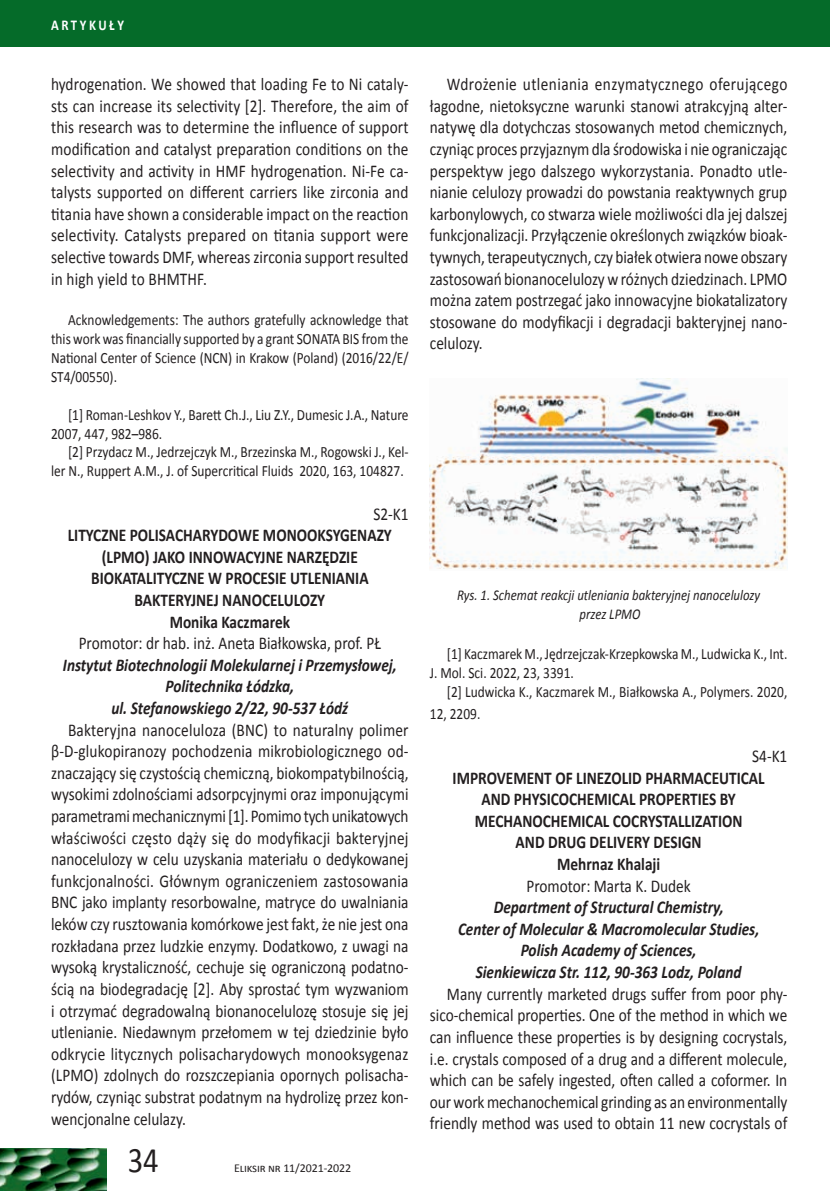
<style>
.page{position:relative;width:830px;height:1191px;background:#fff}
.page>*{position:absolute;margin:0;border:0;box-sizing:border-box;transform-origin:0 0}
.t1{font:36px "Calibri";color:#231f20;scale:.85 1}
.t2{font:18px/21.6px "Calibri";color:#231f20;text-align:justify;scale:.85 1}
.t3{font:700 18px/21.6px "Calibri";color:#231f20;text-align:center;scale:.85 1}
.t4{font:italic 700 18px/21.6px "Calibri";color:#231f20;text-align:center;scale:.85 1}
.t5{font:15.75px/18.9px "Calibri";color:#231f20;scale:.85 1}
.t6{font:italic 15px/18.8px "Calibri";color:#231f20;text-align:center;scale:.85 1}
.t7{font:700 15px "Calibri";letter-spacing:.2em;color:#fff;scale:.85 1}
.t8{font:12px "Calibri";letter-spacing:-.01em;color:#231f20}
</style>
<div class="page">
<div style="left:0;top:0;width:829px;height:47px;background:#056b29"></div>
<img style="left:0;top:1148px;width:107px;height:43px">
<img style="left:429px;top:378px;width:358px;height:192px">
<p class="t7" style="left:51px;top:16px;width:87px">ARTYKUŁY</p>
<p class="t2" style="left:51px;top:73px;width:422px">hydrogenation. We showed that loading Fe to Ni cataly&shy;sts can increase its selectivity [2]. Therefore, the aim of this research was to determine the influence of support modification and catalyst preparation conditions on the selectivity and activity in HMF hydrogenation. Ni-Fe ca&shy;talysts supported on different carriers like zirconia and titania have shown a considerable impact on the reaction selectivity. Catalysts prepared on titania support were selective towards DMF, whereas zirconia support resulted in high yield to BHMTHF.</p>
<p class="t5" style="left:51px;top:310px;width:422px;text-align:justify;text-indent:17px">Acknowledgements: The authors gratefully acknowledge that this work was financially supported by a grant SONATA BIS from the National Center of Science (NCN) in Krakow (Poland) (2016/22/E/ ST4/00550).</p>
<p class="t5" style="left:51px;top:405px;width:422px;text-indent:17px">[1] Roman-Leshkov Y., Barett Ch.J., Liu Z.Y., Dumesic J.A., Nature<br>2007, 447, 982–986.</p>
<p class="t5" style="left:51px;top:443px;width:422px;text-indent:17px">[2] Przydacz M., Jedrzejczyk M., Brzezinska M., Rogowski J., Kel&shy;ler N., Ruppert A.M., J. of Supercritical Fluids 2020, 163, 104827.</p>
<p class="t2" style="left:373px;top:503px;width:43px">S2-K1</p>
<p class="t3" style="left:68px;top:524px;width:382px">LITYCZNE POLISACHARYDOWE MONOOKSYGENAZY (LPMO) JAKO INNOWACYJNE NARZĘDZIE<br>BIOKATALITYCZNE W PROCESIE UTLENIANIA<br>BAKTERYJNEJ NANOCELULOZY<br>Monika Kaczmarek</p>
<p class="t2" style="left:79px;top:632px;width:357px">Promotor: dr hab. inż. Aneta Białkowska, prof. PŁ</p>
<p class="t4" style="left:63px;top:654px;width:394px">Instytut Biotechnologii Molekularnej i Przemysłowej,<br>Politechnika Łódzka,<br>ul. Stefanowskiego 2/22, 90-537 Łódź</p>
<p class="t2" style="left:51px;top:719px;width:422px;text-indent:17px">Bakteryjna nanoceluloza (BNC) to naturalny polimer β-D-glukopiranozy pochodzenia mikrobiologicznego od&shy;znaczający się czystością chemiczną, biokompatybilnością, wysokimi zdolnościami adsorpcyjnymi oraz imponującymi parametrami mechanicznymi [1]. Pomimo tych unikatowych właściwości często dąży się do modyfikacji bakteryjnej nanocelulozy w celu uzyskania materiału o dedykowanej funkcjonalności. Głównym ograniczeniem zastosowania BNC jako implanty resorbowalne, matryce do uwalniania leków czy rusztowania komórkowe jest fakt, że nie jest ona rozkładana przez ludzkie enzymy. Dodatkowo, z uwagi na wysoką krystaliczność, cechuje się ograniczoną podatno&shy;ścią na biodegradację [2]. Aby sprostać tym wyzwaniom i otrzymać degradowalną bionanocelulozę stosuje się jej utlenianie. Niedawnym przełomem w tej dziedzinie było odkrycie litycznych polisacharydowych monooksygenaz (LPMO) zdolnych do rozszczepiania opornych polisacha&shy;rydów, czyniąc substrat podatnym na hydrolizę przez kon&shy;wencjonalne celulazy.</p>
<h1 class="t1" style="left:128px;top:1137px;width:38px">34</h1>
<p class="t8" style="left:234px;top:1160px;width:119px">Eliksir nr 11/2021-2022</p>
<p class="t2" style="left:429px;top:73px;width:422px;text-indent:17px">Wdrożenie utleniania enzymatycznego oferującego łagodne, nietoksyczne warunki stanowi atrakcyjną alter&shy;natywę dla dotychczas stosowanych metod chemicznych, czyniąc proces przyjaznym dla środowiska i nie ograniczając perspektyw jego dalszego wykorzystania. Ponadto utle&shy;nianie celulozy prowadzi do powstania reaktywnych grup karbonylowych, co stwarza wiele możliwości dla jej dalszej funkcjonalizacji. Przyłączenie określonych związków bioak&shy;tywnych, terapeutycznych, czy białek otwiera nowe obszary zastosowań bionanocelulozy w różnych dziedzinach. LPMO można zatem postrzegać jako innowacyjne biokatalizatory stosowane do modyfikacji i degradacji bakteryjnej nano&shy;celulozy.</p>
<p class="t6" style="left:457px;top:585px;width:358px">Rys. 1. Schemat reakcji utleniania bakteryjnej nanocelulozy przez LPMO</p>
<p class="t5" style="left:429px;top:645px;width:422px;text-indent:17px">[1] Kaczmarek M., Jędrzejczak-Krzepkowska M., Ludwicka K., Int.<br>J. Mol. Sci. 2022, 23, 3391.</p>
<p class="t5" style="left:429px;top:681px;width:422px;line-height:21.6px;text-indent:17px">[2] Ludwicka K., Kaczmarek M., Białkowska A., Polymers. 2020,<br>12, 2209.</p>
<p class="t2" style="left:751px;top:745px;width:43px">S4-K1</p>
<p class="t3" style="left:452px;top:767px;width:368px">IMPROVEMENT OF LINEZOLID PHARMACEUTICAL<br>AND PHYSICOCHEMICAL PROPERTIES BY<br>MECHANOCHEMICAL COCRYSTALLIZATION<br>AND DRUG DELIVERY DESIGN<br>Mehrnaz Khalaji</p>
<p class="t2" style="left:526px;top:875px;width:195px">Promotor: Marta K. Dudek</p>
<p class="t4" style="left:458px;top:896px;width:356px">Department of Structural Chemistry,<br>Center of Molecular &amp; Macromolecular Studies, Polish Academy of Sciences,<br>Sienkiewicza Str. 112, 90-363 Lodz, Poland</p>
<p class="t2" style="left:429px;top:983px;width:422px;text-indent:17px">Many currently marketed drugs suffer from poor phy&shy;sico-chemical properties. One of the method in which we can influence these properties is by designing cocrystals, i.e. crystals composed of a drug and a different molecule, which can be safely ingested, often called a coformer. In our work mechanochemical grinding as an environmentally friendly method was used to obtain 11 new cocrystals of</p>
</div>
